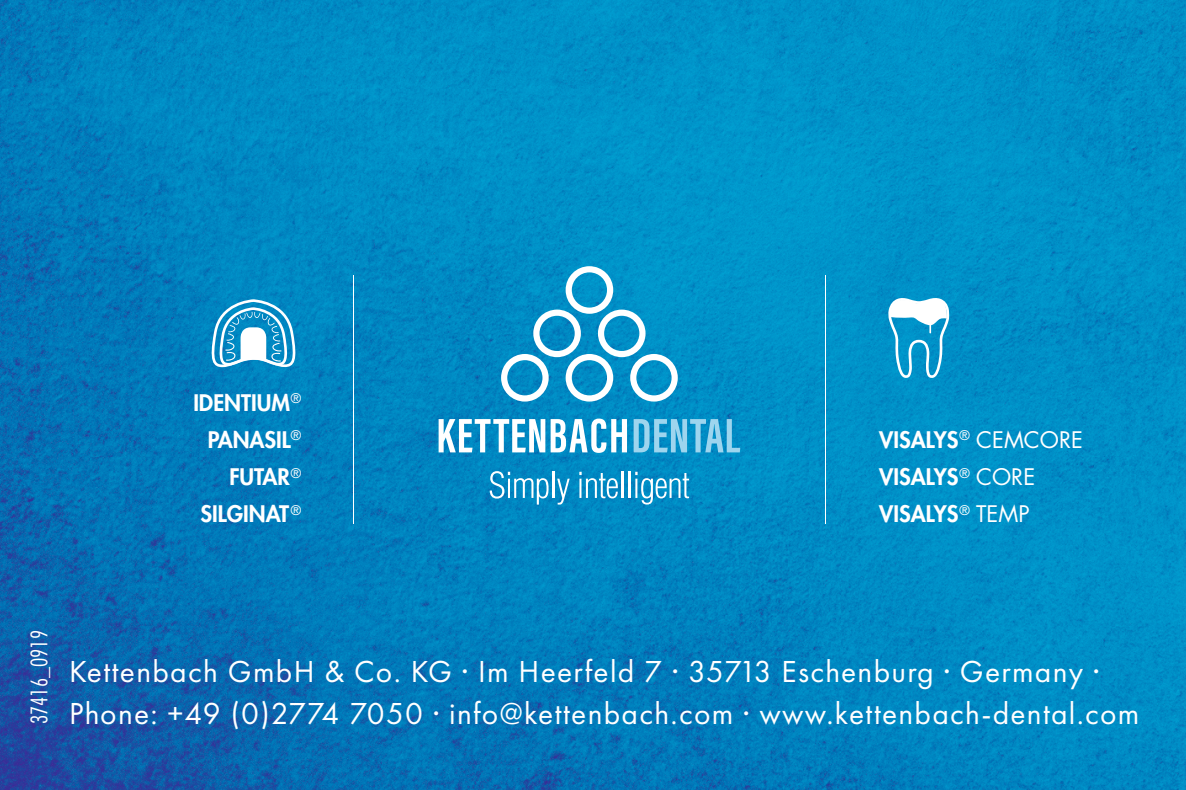
<style>
.page{position:relative;width:1186px;height:790px;background:#fff}
.page>*{position:absolute;margin:0;border:0;box-sizing:border-box;transform-origin:0 0}
.t1{font:31.5px "Futura PT";letter-spacing:.04em;color:#fff}
.t2{font:800 22.05px/37.1px "Futura Std";color:#fff;text-align:right}
.t3{font:300 condensed 22.05px "Futura Std";color:#fff}
.s1{font-weight:400}
</style>
<div class="page">
<img style="left:0;top:0;width:1186px;height:790px">
<svg style="left:887px;top:296px;width:63px;height:83px"></svg>
<hr style="left:825px;top:275px;width:1px;height:248px;background:#fff">
<hr style="left:353px;top:275px;width:1px;height:248px;background:#fff">
<svg style="left:439px;top:419px;width:106px;height:33px"></svg>
<svg style="left:551px;top:419px;width:76px;height:34px"></svg>
<svg style="left:634px;top:419px;width:106px;height:33px;background:#50b1d9"></svg>
<svg style="left:490px;top:471px;width:58px;height:34px;background:#37a0ce"></svg>
<hr style="left:552px;top:472px;width:2px;height:26px;background:#fff">
<svg style="left:557px;top:479px;width:13px;height:26px"></svg>
<svg style="left:579px;top:472px;width:39px;height:26px"></svg>
<hr style="left:621px;top:472px;width:2px;height:26px;background:#fff">
<hr style="left:628px;top:472px;width:2px;height:26px;background:#fff">
<svg style="left:635px;top:472px;width:54px;height:32px;background:#3fa6d1"></svg>
<svg style="left:501px;top:266px;width:177px;height:136px"></svg>
<svg style="left:207px;top:301px;width:90px;height:67px"></svg>
<p class="t2" style="left:193px;top:384px;width:109px">IDENTIUM<sup>®<br></sup>PANASIL<sup>®<br></sup>FUTAR<sup>®<br></sup>SILGINAT <sup>®</sup></p>
<p class="t2" style="left:879px;top:421px;width:205px;text-align:left">VISALYS<sup>®</sup> <span class="s1">CEMCORE<br></span>VISALYS<sup>®</sup> <span class="s1">CORE<br></span>VISALYS<sup>®</sup> <span class="s1">TEMP</span></p>
<p class="t3" style="left:26px;top:724px;width:96px;rotate:-90deg">37416_0919</p>
<p class="t1" style="left:69px;top:653px;width:1032px">Kettenbach GmbH &amp; Co. KG · Im Heerfeld 7 · 35713 Eschenburg · Germany ·</p>
<p class="t1" style="left:69px;top:695px;width:1072px">Phone: +49 (0)2774 7050 · info@kettenbach.com · www.kettenbach-dental.com</p>
</div>
